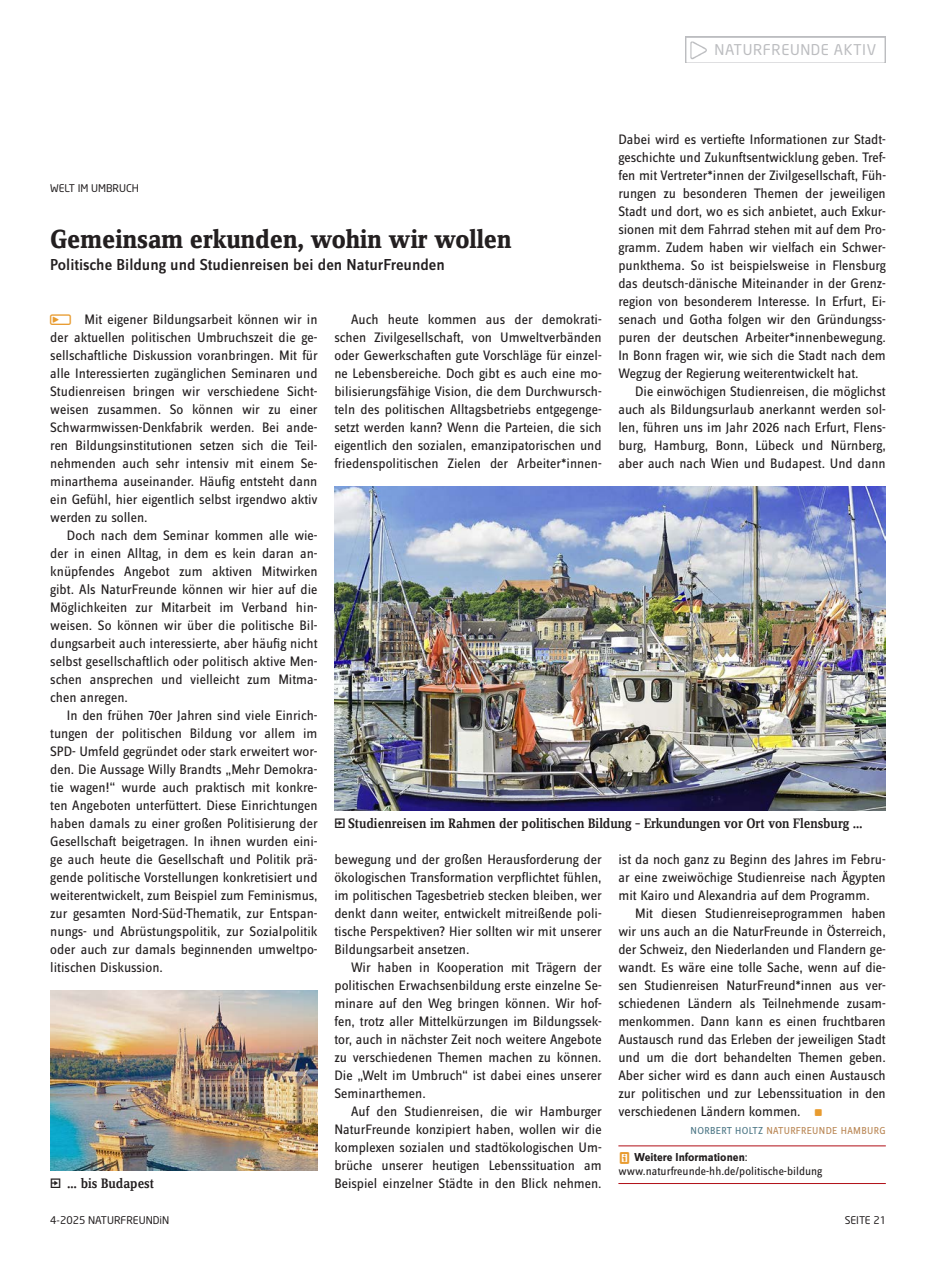
<style>
.page{position:relative;width:936px;height:1263px;background:#fff}
.page>*{position:absolute;margin:0;border:0;box-sizing:border-box;transform-origin:0 0}
.t1{font:27px "Zine Serif Dis OT Bld";color:#231f20}
.t2{font:500 16.5px "Zine Sans Dis OT";color:#231f20}
.t3{font:14.7px "Neo Sans";letter-spacing:.04em;color:#bcbdc0}
.t4{font:14.25px/18px "Zine Sans Dis OT";color:#231f20;text-align:justify}
.t5{font:500 14.25px "Zine Serif Dis OT";color:#231f20}
.t6{font:12px/13.5px "Zine Sans Dis OT";color:#231f20}
.t7{font:10.5px "Neo Sans";color:#231f20}
.t8{font:10.5px "Zine Sans Dis OT";letter-spacing:.035em;color:#ba8755}
.s1{font-family:"NF Dfont 2024 Logo Und Specials";font-size:16.5px;color:#e89b2f}
.s2{font-family:"NF Dfont 2024 Logo Und Specials";color:#e89b2f}
.s3{color:#4e7887}
.s4{font-family:"NF Dfont 2024 Logo Und Specials";font-size:15px;color:#e89b2f}
.s5{font-weight:700}
</style>
<div class="page">
<img style="left:685px;top:36px;width:200px;height:27px">
<hr style="left:618px;top:1145px;width:267px;height:1px;background:#b00d15">
<hr style="left:618px;top:1183px;width:267px;height:1px;background:#b00d15">
<img style="left:334px;top:486px;width:551px;height:324px">
<img style="left:50px;top:990px;width:267px;height:180px">
<p class="t3" style="left:714px;top:41px;width:163px">NATURFREUNDE AKTIV</p>
<p class="t4" style="left:618px;top:131px;width:269px">Dabei wird es vertiefte Informationen zur Stadt&shy;geschichte und Zukunftsentwicklung geben. Tref&shy;fen mit Vertreter*innen der Zivilgesellschaft, Füh&shy;rungen zu besonderen Themen der jeweiligen Stadt und dort, wo es sich anbietet, auch Exkur&shy;sionen mit dem Fahrrad stehen mit auf dem Pro&shy;gramm. Zudem haben wir vielfach ein Schwer&shy;punkthema. So ist beispielsweise in Flensburg das deutsch-dänische Miteinander in der Grenz&shy;region von besonderem Interesse. In Erfurt, Ei&shy;senach und Gotha folgen wir den Gründungss&shy;puren der deutschen Arbeiter*innenbewegung.<br>In Bonn fragen wir, wie sich die Stadt nach dem Wegzug der Regierung weiterentwickelt hat.</p>
<p class="t4" style="left:618px;top:383px;width:269px;text-indent:17px">Die einwöchigen Studienreisen, die möglichst auch als Bildungsurlaub anerkannt werden sol&shy;len, führen uns im Jahr 2026 nach Erfurt, Flens&shy;burg, Hamburg, Bonn, Lübeck und Nürnberg, aber auch nach Wien und Budapest. Und dann</p>
<p class="t7" style="left:50px;top:181px;width:90px">WELT IM UMBRUCH</p>
<h1 class="t1" style="left:50px;top:225px;width:463px">Gemeinsam erkunden, wohin wir wollen</h1>
<p class="t2" style="left:50px;top:256px;width:396px">Politische Bildung und Studienreisen bei den NaturFreunden</p>
<p class="t4" style="left:334px;top:311px;width:269px;text-indent:17px">Auch heute kommen aus der demokrati&shy;schen Zivilgesellschaft, von Umweltverbänden oder Gewerkschaften gute Vorschläge für einzel&shy;ne Lebensbereiche. Doch gibt es auch eine mo&shy;bilisierungsfähige Vision, die dem Durchwursch&shy;teln des politischen Alltagsbetriebs entgegenge&shy;setzt werden kann? Wenn die Parteien, die sich eigentlich den sozialen, emanzipatorischen und friedenspolitischen Zielen der Arbeiter*innen-</p>
<p class="t4" style="left:50px;top:311px;width:269px"><span class="s1">b</span>Mit eigener Bildungsarbeit können wir in der aktuellen politischen Umbruchszeit die ge&shy;sellschaftliche Diskussion voranbringen. Mit für alle Interessierten zugänglichen Seminaren und Studienreisen bringen wir verschiedene Sicht&shy;weisen zusammen. So können wir zu einer Schwarmwissen-Denkfabrik werden. Bei ande&shy;ren Bildungsinstitutionen setzen sich die Teil&shy;nehmenden auch sehr intensiv mit einem Se&shy;minarthema auseinander. Häufig entsteht dann ein Gefühl, hier eigentlich selbst irgendwo aktiv werden zu sollen.</p>
<p class="t4" style="left:50px;top:527px;width:269px;text-indent:17px">Doch nach dem Seminar kommen alle wie&shy;der in einen Alltag, in dem es kein daran an&shy;knüpfendes Angebot zum aktiven Mitwirken gibt. Als NaturFreunde können wir hier auf die Möglichkeiten zur Mitarbeit im Verband hin&shy;weisen. So können wir über die politische Bil&shy;dungsarbeit auch interessierte, aber häufig nicht selbst gesellschaftlich oder politisch aktive Men&shy;schen ansprechen und vielleicht zum Mitma&shy;chen anregen.</p>
<p class="t4" style="left:50px;top:707px;width:269px;text-indent:17px">In den frühen 70er Jahren sind viele Einrich&shy;tungen der politischen Bildung vor allem im SPD- Umfeld gegründet oder stark erweitert wor&shy;den. Die Aussage Willy Brandts „Mehr Demokra&shy;tie wagen!“ wurde auch praktisch mit konkre&shy;ten Angeboten unterfüttert. Diese Einrichtungen haben damals zu einer großen Politisierung der Gesellschaft beigetragen. In ihnen wurden eini&shy;ge auch heute die Gesellschaft und Politik prä&shy;gende politische Vorstellungen konkretisiert und weiterentwickelt, zum Beispiel zum Feminismus, zur gesamten Nord-Süd-Thematik, zur Entspan&shy;nungs- und Abrüstungspolitik, zur Sozialpolitik oder auch zur damals beginnenden umweltpo&shy;litischen Diskussion.</p>
<p class="t5" style="left:334px;top:816px;width:530px">ŇStudienreisen im Rahmen der politischen Bildung – Erkundungen vor Ort von Flensburg …</p>
<p class="t4" style="left:334px;top:851px;width:269px">bewegung und der großen Herausforderung der ökologischen Transformation verpflichtet fühlen, im politischen Tagesbetrieb stecken bleiben, wer denkt dann weiter, entwickelt mitreißende poli&shy;tische Perspektiven? Hier sollten wir mit unserer Bildungsarbeit ansetzen.</p>
<p class="t4" style="left:334px;top:959px;width:269px;text-indent:17px">Wir haben in Kooperation mit Trägern der politischen Erwachsenbildung erste einzelne Se&shy;minare auf den Weg bringen können. Wir hof&shy;fen, trotz aller Mittelkürzungen im Bildungssek&shy;tor, auch in nächster Zeit noch weitere Angebote zu verschiedenen Themen machen zu können.<br>Die „Welt im Umbruch“ ist dabei eines unserer Seminarthemen.</p>
<p class="t4" style="left:334px;top:1103px;width:269px;text-indent:17px">Auf den Studienreisen, die wir Hamburger NaturFreunde konzipiert haben, wollen wir die komplexen sozialen und stadtökologischen Um&shy;brüche unserer heutigen Lebenssituation am Beispiel einzelner Städte in den Blick nehmen.</p>
<p class="t4" style="left:618px;top:851px;width:269px">ist da noch ganz zu Beginn des Jahres im Febru&shy;ar eine zweiwöchige Studienreise nach Ägypten mit Kairo und Alexandria auf dem Programm.</p>
<p class="t4" style="left:618px;top:905px;width:269px;text-indent:17px">Mit diesen Studienreiseprogrammen haben wir uns auch an die NaturFreunde in Österreich, der Schweiz, den Niederlanden und Flandern ge&shy;wandt. Es wäre eine tolle Sache, wenn auf die&shy;sen Studienreisen NaturFreund*innen aus ver&shy;schiedenen Ländern als Teilnehmende zusam&shy;menkommen. Dann kann es einen fruchtbaren Austausch rund das Erleben der jeweiligen Stadt und um die dort behandelten Themen geben.<br>Aber sicher wird es dann auch einen Austausch zur politischen und zur Lebenssituation in den verschiedenen Ländern kommen.<span class="s2">c</span></p>
<p class="t8" style="left:690px;top:1126px;width:197px"><span class="s3">NORBERT HOLTZ</span> NATURFREUNDE HAMBURG</p>
<p class="t6" style="left:618px;top:1151px;width:205px"><span class="s4">T</span> <span class="s5">Weitere Informationen</span>: www.naturfreunde-hh.de/politische-bildung</p>
<p class="t5" style="left:50px;top:1176px;width:106px">Ň … bis Budapest</p>
<p class="t7" style="left:50px;top:1214px;width:121px">4-2025 NATURFREUNDiN</p>
<p class="t7" style="left:844px;top:1214px;width:43px">SEITE 21</p>
</div>
